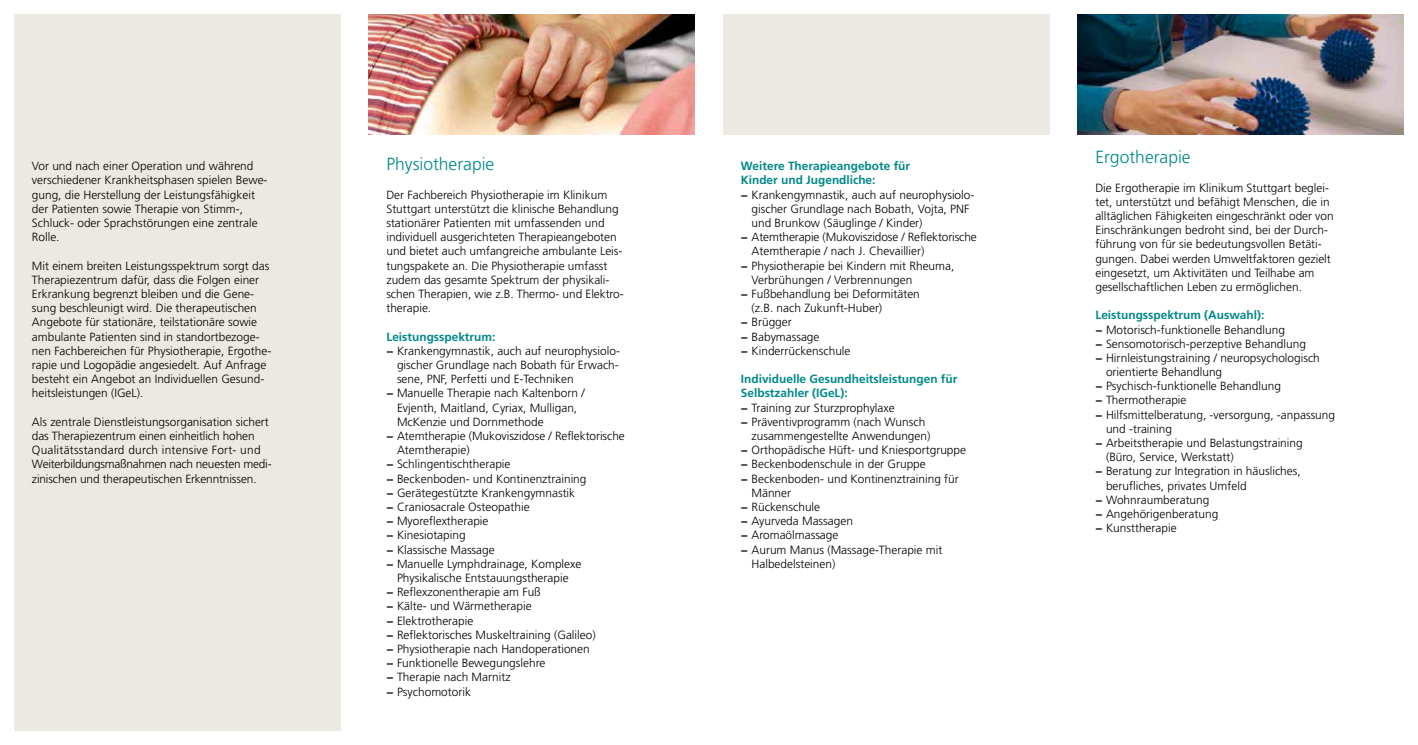
<style>
.page{position:relative;width:1418px;height:745px;background:#fff}
.page>*{position:absolute;margin:0;border:0;box-sizing:border-box;transform-origin:0 0}
.t1{font:300 17.5px "Frutiger LT";color:#008889}
.t2{font:300 11.88px/14.1px "Frutiger LT";color:#000}
.t3{font:700 11.88px "Frutiger LT";color:#008889}
.s1{font-weight:700}
</style>
<div class="page">
<img style="left:1077px;top:14px;width:326px;height:121px">
<div style="left:14px;top:14px;width:326px;height:716px;background:#ece9e2"></div>
<img style="left:369px;top:14px;width:325px;height:121px">
<div style="left:723px;top:14px;width:326px;height:121px;background:#ece9e2"></div>
<p class="t2" style="left:32px;top:159px;width:237px">Vor und nach einer Operation und während verschiedener Krankheitsphasen spielen Bewe&shy;gung, die Herstellung der Leistungsfähigkeit der Patienten sowie Therapie von Stimm-, Schluck- oder Sprachstörungen eine zentrale Rolle.</p>
<p class="t2" style="left:32px;top:258px;width:241px">Mit einem breiten Leistungsspektrum sorgt das Therapiezentrum dafür, dass die Folgen einer Erkrankung begrenzt bleiben und die Gene&shy;sung beschleunigt wird. Die therapeutischen Angebote für stationäre, teilstationäre sowie ambulante Patienten sind in standortbezoge&shy;nen Fachbereichen für Physiotherapie, Ergothe&shy;rapie und Logopädie angesiedelt. Auf Anfrage besteht ein Angebot an Individuellen Gesund&shy;heitsleistungen (IGeL).</p>
<p class="t2" style="left:32px;top:414px;width:241px">Als zentrale Dienstleistungsorganisation sichert das Therapiezentrum einen einheitlich hohen Qualitätsstandard durch intensive Fort- und Weiterbildungsmaßnahmen nach neuesten medi&shy;zinischen und therapeutischen Erkenntnissen.</p>
<h1 class="t1" style="left:386px;top:154px;width:109px">Physiotherapie</h1>
<p class="t2" style="left:386px;top:187px;width:238px">Der Fachbereich Physiotherapie im Klinikum Stuttgart unterstützt die klinische Behandlung stationärer Patienten mit umfassenden und individuell ausgerichteten Therapieangeboten und bietet auch umfangreiche ambulante Leis&shy;tungspakete an. Die Physiotherapie umfasst zudem das gesamte Spektrum der physikali&shy;schen Therapien, wie z.B. Thermo- und Elektro&shy;therapie.</p>
<p class="t3" style="left:386px;top:329px;width:110px">Leistungsspektrum:</p>
<p class="t2" style="left:386px;top:343px;width:235px"><span class="s1">−</span> Krankengymnastik, auch auf neurophysiolo-</p>
<p class="t2" style="left:397px;top:358px;width:223px">gischer Grundlage nach Bobath für Erwach-</p>
<p class="t2" style="left:397px;top:372px;width:178px">sene, PNF, Perfetti und E-Techniken</p>
<p class="t2" style="left:386px;top:386px;width:200px"><span class="s1">−</span> Manuelle Therapie nach Kaltenborn /</p>
<p class="t2" style="left:397px;top:400px;width:182px">Evjenth, Maitland, Cyriax, Mulligan,</p>
<p class="t2" style="left:397px;top:414px;width:148px">McKenzie und Dornmethode</p>
<p class="t2" style="left:386px;top:428px;width:240px"><span class="s1">−</span> Atemtherapie (Mukoviszidose / Reflektorische</p>
<p class="t2" style="left:397px;top:443px;width:74px">Atemtherapie)</p>
<p class="t2" style="left:386px;top:457px;width:126px"><span class="s1">−</span> Schlingentischtherapie</p>
<p class="t2" style="left:386px;top:471px;width:202px"><span class="s1">−</span> Beckenboden- und Kontinenztraining</p>
<p class="t2" style="left:386px;top:485px;width:190px"><span class="s1">−</span> Gerätegestützte Krankengymnastik</p>
<p class="t2" style="left:386px;top:499px;width:145px"><span class="s1">−</span> Craniosacrale Osteopathie</p>
<p class="t2" style="left:386px;top:514px;width:104px"><span class="s1">−</span> Myoreflextherapie</p>
<p class="t2" style="left:386px;top:528px;width:81px"><span class="s1">−</span> Kinesiotaping</p>
<p class="t2" style="left:386px;top:542px;width:110px"><span class="s1">−</span> Klassische Massage</p>
<p class="t2" style="left:386px;top:556px;width:196px"><span class="s1">−</span> Manuelle Lymphdrainage, Komplexe</p>
<p class="t2" style="left:397px;top:570px;width:173px">Physikalische Entstauungstherapie</p>
<p class="t2" style="left:386px;top:584px;width:156px"><span class="s1">−</span> Reflexzonentherapie am Fuß</p>
<p class="t2" style="left:386px;top:599px;width:147px"><span class="s1">−</span> Kälte- und Wärmetherapie</p>
<p class="t2" style="left:386px;top:613px;width:88px"><span class="s1">−</span> Elektrotherapie</p>
<p class="t2" style="left:386px;top:627px;width:211px"><span class="s1">−</span> Reflektorisches Muskeltraining (Galileo)</p>
<p class="t2" style="left:386px;top:641px;width:205px"><span class="s1">−</span> Physiotherapie nach Handoperationen</p>
<p class="t2" style="left:386px;top:655px;width:160px"><span class="s1">−</span> Funktionelle Bewegungslehre</p>
<p class="t2" style="left:386px;top:669px;width:126px"><span class="s1">−</span> Therapie nach Marnitz</p>
<p class="t2" style="left:386px;top:684px;width:86px"><span class="s1">−</span> Psychomotorik</p>
<p class="t3" style="left:741px;top:159px;width:171px">Weitere Therapieangebote für</p>
<p class="t3" style="left:741px;top:173px;width:136px">Kinder und Jugendliche:</p>
<p class="t2" style="left:741px;top:187px;width:235px"><span class="s1">−</span> Krankengymnastik, auch auf neurophysiolo-</p>
<p class="t2" style="left:751px;top:202px;width:219px">gischer Grundlage nach Bobath, Vojta, PNF</p>
<p class="t2" style="left:751px;top:216px;width:172px">und Brunkow (Säuglinge / Kinder)</p>
<p class="t2" style="left:741px;top:230px;width:237px"><span class="s1">−</span> Atemtherapie (Mukoviszidose / Reflektorische</p>
<p class="t2" style="left:751px;top:244px;width:174px">Atemtherapie / nach J. Chevaillier)</p>
<p class="t2" style="left:741px;top:258px;width:215px"><span class="s1">−</span> Physiotherapie bei Kindern mit Rheuma,</p>
<p class="t2" style="left:751px;top:273px;width:162px">Verbrühungen / Verbrennungen</p>
<p class="t2" style="left:741px;top:287px;width:180px"><span class="s1">−</span> Fußbehandlung bei Deformitäten</p>
<p class="t2" style="left:751px;top:301px;width:132px">(z.B. nach Zukunft-Huber)</p>
<p class="t2" style="left:741px;top:315px;width:52px"><span class="s1">−</span> Brügger</p>
<p class="t2" style="left:741px;top:329px;width:80px"><span class="s1">−</span> Babymassage</p>
<p class="t2" style="left:741px;top:343px;width:111px"><span class="s1">−</span> Kinderrückenschule</p>
<p class="t3" style="left:741px;top:372px;width:218px">Individuelle Gesundheitsleistungen für</p>
<p class="t3" style="left:741px;top:386px;width:108px">Selbstzahler (IGeL):</p>
<p class="t2" style="left:741px;top:400px;width:155px"><span class="s1">−</span> Training zur Sturzprophylaxe</p>
<p class="t2" style="left:741px;top:414px;width:186px"><span class="s1">−</span> Präventivprogramm (nach Wunsch</p>
<p class="t2" style="left:751px;top:428px;width:180px">zusammengestellte Anwendungen)</p>
<p class="t2" style="left:741px;top:443px;width:227px"><span class="s1">−</span> Orthopädische Hüft- und Kniesportgruppe</p>
<p class="t2" style="left:741px;top:457px;width:186px"><span class="s1">−</span> Beckenbodenschule in der Gruppe</p>
<p class="t2" style="left:741px;top:471px;width:219px"><span class="s1">−</span> Beckenboden- und Kontinenztraining für</p>
<p class="t2" style="left:751px;top:485px;width:41px">Männer</p>
<p class="t2" style="left:741px;top:499px;width:81px"><span class="s1">−</span> Rückenschule</p>
<p class="t2" style="left:741px;top:514px;width:114px"><span class="s1">−</span> Ayurveda Massagen</p>
<p class="t2" style="left:741px;top:528px;width:99px"><span class="s1">−</span> Aromaölmassage</p>
<p class="t2" style="left:741px;top:542px;width:203px"><span class="s1">−</span> Aurum Manus (Massage-Therapie mit</p>
<p class="t2" style="left:751px;top:556px;width:85px">Halbedelsteinen)</p>
<h1 class="t1" style="left:1095px;top:147px;width:97px">Ergotherapie</h1>
<p class="t2" style="left:1095px;top:180px;width:240px">Die Ergotherapie im Klinikum Stuttgart beglei&shy;tet, unterstützt und befähigt Menschen, die in alltäglichen Fähigkeiten eingeschränkt oder von Einschränkungen bedroht sind, bei der Durch&shy;führung von für sie bedeutungsvollen Betäti&shy;gungen. Dabei werden Umweltfaktoren gezielt eingesetzt, um Aktivitäten und Teilhabe am gesellschaftlichen Leben zu ermöglichen.</p>
<p class="t3" style="left:1095px;top:308px;width:170px">Leistungsspektrum (Auswahl):</p>
<p class="t2" style="left:1095px;top:322px;width:191px"><span class="s1">−</span> Motorisch-funktionelle Behandlung</p>
<p class="t2" style="left:1095px;top:336px;width:212px"><span class="s1">−</span> Sensomotorisch-perzeptive Behandlung</p>
<p class="t2" style="left:1095px;top:350px;width:226px"><span class="s1">−</span> Hirnleistungstraining / neuropsychologisch</p>
<p class="t2" style="left:1106px;top:365px;width:118px">orientierte Behandlung</p>
<p class="t2" style="left:1095px;top:379px;width:187px"><span class="s1">−</span> Psychisch-funktionelle Behandlung</p>
<p class="t2" style="left:1095px;top:393px;width:93px"><span class="s1">−</span> Thermotherapie</p>
<p class="t2" style="left:1095px;top:407px;width:241px"><span class="s1">−</span> Hilfsmittelberatung, -versorgung, -anpassung</p>
<p class="t2" style="left:1106px;top:421px;width:67px">und -training</p>
<p class="t2" style="left:1095px;top:436px;width:209px"><span class="s1">−</span> Arbeitstherapie und Belastungstraining</p>
<p class="t2" style="left:1106px;top:450px;width:129px">(Büro, Service, Werkstatt)</p>
<p class="t2" style="left:1095px;top:464px;width:207px"><span class="s1">−</span> Beratung zur Integration in häusliches,</p>
<p class="t2" style="left:1106px;top:478px;width:142px">berufliches, privates Umfeld</p>
<p class="t2" style="left:1095px;top:492px;width:116px"><span class="s1">−</span> Wohnraumberatung</p>
<p class="t2" style="left:1095px;top:506px;width:124px"><span class="s1">−</span> Angehörigenberatung</p>
<p class="t2" style="left:1095px;top:521px;width:83px"><span class="s1">−</span> Kunsttherapie</p>
</div>
